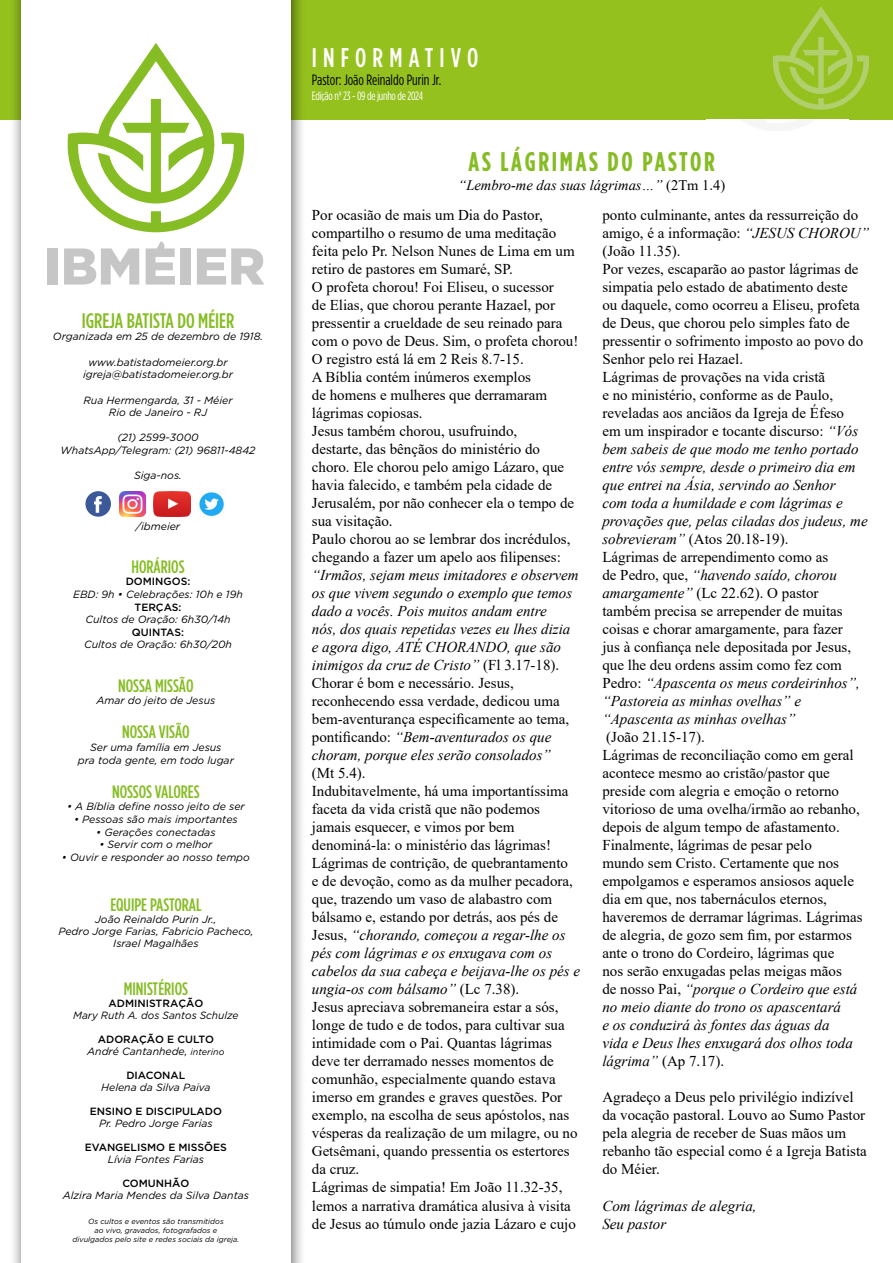
<style>
.page{position:relative;width:893px;height:1263px;background:#fff}
.page>*{position:absolute;margin:0;border:0;box-sizing:border-box;transform-origin:0 0}
.t1{font:700 27px "Gotham Condensed";letter-spacing:.1em;color:#86bc24}
.t2{font:500 27px "Gotham Condensed";letter-spacing:.23em;color:#fff}
.t3{font:500 21px "Gotham Condensed";color:#86bc24}
.t4{font:500 18px "Gotham Condensed";color:#86bc24}
.t5{font:15px/18px "Times New Roman";color:#000}
.t6{font:italic 15px/18px "Times New Roman";color:#000}
.t7{font:15px "Gotham Condensed";color:#000}
.t8{font:italic 14.55px "Times New Roman";color:#000}
.t9{font:12px "Gotham Condensed";letter-spacing:-.02em;color:#fff}
.t10{font:italic 10.5px/12.6px "Gotham";color:#000;text-align:center}
.t11{font:500 10.5px "Gotham";color:#000}
.t12{font:italic 7.5px/9px "Gotham";color:#000;text-align:center}
.s1{font-weight:500;font-style:normal}
.s2{font-size:9px}
.s3{font-style:normal}
.s4{font-style:italic}
</style>
<div class="page">
<div style="left:0;top:0;width:893px;height:119px;background:#95c11e"></div>
<div style="left:9px;top:0;width:298px;height:1263px;background:#000;opacity:.64"></div>
<div style="left:21px;top:0;width:270px;height:1263px;background:#fff"></div>
<svg style="left:68px;top:43px;width:176px;height:189px"></svg>
<div style="left:47px;top:248px;width:10px;height:37px;background:#c6c6c6"></div>
<svg style="left:64px;top:248px;width:75px;height:37px"></svg>
<div style="left:180px;top:248px;width:10px;height:37px;background:#c6c6c6"></div>
<svg style="left:197px;top:248px;width:67px;height:37px"></svg>
<svg style="left:146px;top:241px;width:29px;height:44px"></svg>
<svg style="left:773px;top:6px;width:96px;height:104px"></svg>
<img style="left:120px;top:491px;width:25px;height:26px">
<img style="left:199px;top:492px;width:25px;height:25px">
<div style="left:85px;top:491px;width:26px;height:26px;background:#3b5999;border-radius:50%"></div>
<svg style="left:94px;top:496px;width:8px;height:17px"></svg>
<img style="left:154px;top:491px;width:36px;height:26px">
<h2 class="t3" style="left:82px;top:309px;width:154px">IGREJA BATISTA DO MÉIER</h2>
<p class="t10" style="left:53px;top:330px;width:212px">Organizada em 25 de dezembro de 1918.</p>
<p class="t10" style="left:83px;top:356px;width:152px">www.batistadomeier.org.br igreja@batistadomeier.org.br</p>
<p class="t10" style="left:83px;top:393px;width:151px">Rua Hermengarda, 31 - Méier<br>Rio de Janeiro - RJ</p>
<p class="t10" style="left:61px;top:431px;width:196px">(21) 2599-3000<br>WhatsApp/Telegram: (21) 96811-4842</p>
<p class="t10" style="left:134px;top:469px;width:49px">Siga-nos.</p>
<p class="t10" style="left:136px;top:519px;width:46px">/ibmeier</p>
<p class="t4" style="left:131px;top:556px;width:55px">HORÁRIOS</p>
<p class="t11" style="left:126px;top:576px;width:66px">DOMINGOS:</p>
<p class="t10" style="left:73px;top:588px;width:171px">EBD: 9h • Celebrações: 10h e 19h</p>
<p class="t11" style="left:135px;top:601px;width:49px">TERÇAS:</p>
<p class="t10" style="left:85px;top:613px;width:147px">Cultos de Oração: 6h30/14h</p>
<p class="t11" style="left:132px;top:626px;width:54px">QUINTAS:</p>
<p class="t10" style="left:84px;top:638px;width:150px">Cultos de Oração: 6h30/20h</p>
<p class="t4" style="left:118px;top:675px;width:77px">NOSSA MISSÃO</p>
<p class="t10" style="left:96px;top:694px;width:120px">Amar do jeito de Jesus</p>
<p class="t4" style="left:122px;top:722px;width:69px">NOSSA VISÃO</p>
<p class="t10" style="left:78px;top:741px;width:157px">Ser uma família em Jesus<br>pra toda gente, em todo lugar</p>
<p class="t4" style="left:112px;top:781px;width:89px">NOSSOS VALORES</p>
<p class="t10" style="left:67px;top:800px;width:179px">• A Bíblia define nosso jeito de ser</p>
<p class="t10" style="left:74px;top:813px;width:165px">• Pessoas são mais importantes</p>
<p class="t10" style="left:96px;top:825px;width:121px">• Gerações conectadas</p>
<p class="t10" style="left:99px;top:838px;width:115px">• Servir com o melhor</p>
<p class="t10" style="left:62px;top:851px;width:190px">• Ouvir e responder ao nosso tempo</p>
<p class="t4" style="left:110px;top:894px;width:92px">EQUIPE PASTORAL</p>
<p class="t10" style="left:58px;top:913px;width:196px;line-height:12px">João Reinaldo Purin Jr.,<br>Pedro Jorge Farias, Fabricio Pacheco,<br>Israel Magalhães</p>
<p class="t4" style="left:124px;top:978px;width:66px">MINISTÉRIOS</p>
<p class="t11" style="left:109px;top:997px;width:96px">ADMINISTRAÇÃO</p>
<p class="t10" style="left:73px;top:1008px;width:167px">Mary Ruth A. dos Santos Schulze</p>
<p class="t10" style="left:87px;top:1033px;width:139px;line-height:12px"><span class="s1">ADORAÇÃO E CULTO<br></span>André Cantanhede, <span class="s2">interino</span></p>
<p class="t11" style="left:126px;top:1069px;width:60px">DIACONAL</p>
<p class="t10" style="left:101px;top:1080px;width:111px">Helena da Silva Paiva</p>
<p class="t11" style="left:90px;top:1105px;width:134px">ENSINO E DISCIPULADO</p>
<p class="t10" style="left:99px;top:1116px;width:115px">Pr. Pedro Jorge Farias</p>
<p class="t11" style="left:85px;top:1141px;width:144px">EVANGELISMO E MISSÕES</p>
<p class="t10" style="left:108px;top:1152px;width:98px">Lívia Fontes Farias</p>
<p class="t11" style="left:122px;top:1177px;width:69px">COMUNHÃO</p>
<p class="t10" style="left:63px;top:1188px;width:188px">Alzira Maria Mendes da Silva Dantas</p>
<p class="t12" style="left:73px;top:1216px;width:168px">Os cultos e eventos são transmitidos<br>ao vivo, gravados, fotografados e<br>divulgados pelo site e redes sociais da igreja.</p>
<h1 class="t2" style="left:312px;top:43px;width:168px">INFORMATIVO</h1>
<p class="t7" style="left:312px;top:72px;width:131px">Pastor: João Reinaldo Purin Jr.</p>
<p class="t9" style="left:312px;top:89px;width:113px">Edição nº 23 - 09 de junho de 2024</p>
<h1 class="t1" style="left:469px;top:146px;width:248px">AS LÁGRIMAS DO PASTOR</h1>
<p class="t5" style="left:312px;top:206px;width:268px">Por ocasião de mais um Dia do Pastor, compartilho o resumo de uma meditação feita pelo Pr. Nelson Nunes de Lima em um retiro de pastores em Sumaré, SP.<br>O profeta chorou! Foi Eliseu, o sucessor<br>de Elias, que chorou perante Hazael, por pressentir a crueldade de seu reinado para com o povo de Deus. Sim, o profeta chorou!<br>O registro está lá em 2 Reis 8.7-15.<br>A Bíblia contém inúmeros exemplos<br>de homens e mulheres que derramaram lágrimas copiosas.<br>Jesus também chorou, usufruindo,<br>destarte, das bênçãos do ministério do choro. Ele chorou pelo amigo Lázaro, que havia falecido, e também pela cidade de Jerusalém, por não conhecer ela o tempo de sua visitação.<br>Paulo chorou ao se lembrar dos incrédulos, chegando a fazer um apelo aos filipenses:</p>
<p class="t6" style="left:312px;top:566px;width:268px">“Irmãos, sejam meus imitadores e observem os que vivem segundo o exemplo que temos dado a vocês. Pois muitos andam entre<br>nós, dos quais repetidas vezes eu lhes dizia e agora digo, ATÉ CHORANDO, que são inimigos da cruz de Cristo” <span class="s3">(Fl 3.17-18).<br>Chorar é bom e necessário. Jesus, reconhecendo essa verdade, dedicou uma bem-aventurança especificamente ao tema, pontificando:</span> “Bem-aventurados os que choram, porque eles serão consolados”</p>
<p class="t5" style="left:312px;top:764px;width:270px">(Mt 5.4).<br>Indubitavelmente, há uma importantíssima faceta da vida cristã que não podemos jamais esquecer, e vimos por bem denominá-la: o ministério das lágrimas!<br>Lágrimas de contrição, de quebrantamento<br>e de devoção, como as da mulher pecadora, que, trazendo um vaso de alabastro com bálsamo e, estando por detrás, aos pés de Jesus, <span class="s4">“chorando, começou a regar-lhe os pés com lágrimas e os enxugava com os cabelos da sua cabeça e beijava-lhe os pés e ungia-os com bálsamo”</span> (Lc 7.38).<br>Jesus apreciava sobremaneira estar a sós, longe de tudo e de todos, para cultivar sua intimidade com o Pai. Quantas lágrimas deve ter derramado nesses momentos de comunhão, especialmente quando estava imerso em grandes e graves questões. Por exemplo, na escolha de seus apóstolos, nas vésperas da realização de um milagre, ou no Getsêmani, quando pressentia os estertores da cruz.<br>Lágrimas de simpatia! Em João 11.32-35, lemos a narrativa dramática alusiva à visita de Jesus ao túmulo onde jazia Lázaro e cujo</p>
<p class="t8" style="left:458px;top:175px;width:269px">“Lembro-me das suas lágrimas…” <span class="s3">(2Tm 1.4)</span></p>
<p class="t5" style="left:602px;top:206px;width:268px">ponto culminante, antes da ressurreição do amigo, é a informação: <span class="s4">“JESUS CHOROU” </span>(João 11.35).<br>Por vezes, escaparão ao pastor lágrimas de simpatia pelo estado de abatimento deste<br>ou daquele, como ocorreu a Eliseu, profeta de Deus, que chorou pelo simples fato de pressentir o sofrimento imposto ao povo do Senhor pelo rei Hazael.<br>Lágrimas de provações na vida cristã<br>e no ministério, conforme as de Paulo, reveladas aos anciãos da Igreja de Éfeso<br>em um inspirador e tocante discurso: <span class="s4">“Vós bem sabeis de que modo me tenho portado entre vós sempre, desde o primeiro dia em que entrei na Ásia, servindo ao Senhor<br>com toda a humildade e com lágrimas e provações que, pelas ciladas dos judeus, me sobrevieram”</span> (Atos 20.18-19).<br>Lágrimas de arrependimento como as<br>de Pedro, que, <span class="s4">“havendo saído, chorou amargamente”</span> (Lc 22.62). O pastor também precisa se arrepender de muitas coisas e chorar amargamente, para fazer<br>jus à confiança nele depositada por Jesus, que lhe deu ordens assim como fez com Pedro: <span class="s4">“Apascenta os meus cordeirinhos”, “Pastoreia as minhas ovelhas” e “Apascenta as minhas ovelhas”</span></p>
<p class="t5" style="left:602px;top:728px;width:262px">(João 21.15-17).<br>Lágrimas de reconciliação como em geral acontece mesmo ao cristão/pastor que preside com alegria e emoção o retorno vitorioso de uma ovelha/irmão ao rebanho, depois de algum tempo de afastamento.<br>Finalmente, lágrimas de pesar pelo<br>mundo sem Cristo. Certamente que nos empolgamos e esperamos ansiosos aquele dia em que, nos tabernáculos eternos, haveremos de derramar lágrimas. Lágrimas de alegria, de gozo sem fim, por estarmos ante o trono do Cordeiro, lágrimas que<br>nos serão enxugadas pelas meigas mãos<br>de nosso Pai, <span class="s4">“porque o Cordeiro que está no meio diante do trono os apascentará<br>e os conduzirá às fontes das águas da<br>vida e Deus lhes enxugará dos olhos toda lágrima”</span> (Ap 7.17).</p>
<p class="t5" style="left:602px;top:1088px;width:266px">Agradeço a Deus pelo privilégio indizível da vocação pastoral. Louvo ao Sumo Pastor pela alegria de receber de Suas mãos um rebanho tão especial como é a Igreja Batista do Méier.</p>
<p class="t6" style="left:602px;top:1196px;width:156px">Com lágrimas de alegria,<br>Seu pastor</p>
</div>
